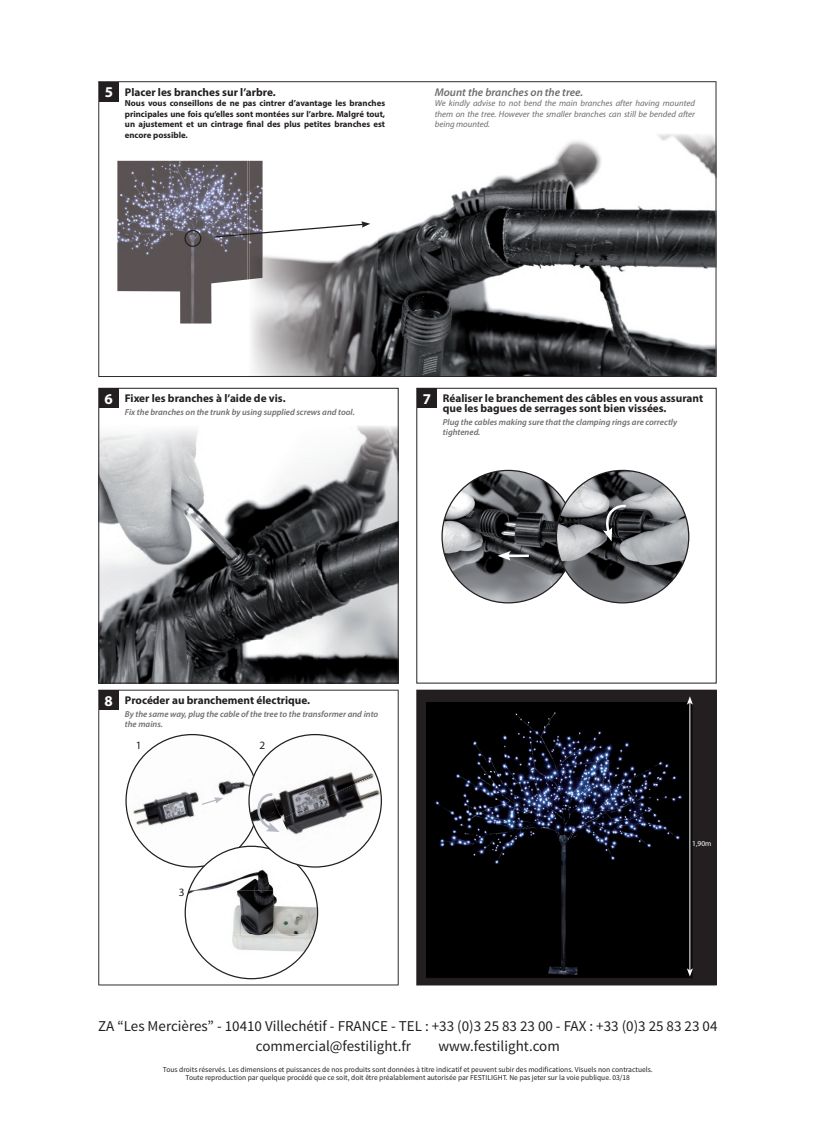
<style>
.page{position:relative;width:815px;height:1124px;background:#fff}
.page>*{position:absolute;margin:0;border:0;box-sizing:border-box;transform-origin:0 0}
.t1{font:15px/20px "Source Sans Pro";color:#231f20}
.t2{font:700 15px "Myriad Pro";color:#fff}
.t3{font:700 11.25px/10px "Myriad Pro";color:#231f20}
.t4{font:italic 600 11.25px "Myriad Pro";color:#6c6d70}
.t5{font:11.25px "Myriad Pro";color:#231f20}
.t6{font:italic 600 8.75px/10px "Myriad Pro";color:#6c6d70}
.t7{font:700 8.75px/10.5px "Myriad Pro";color:#231f20;text-align:justify}
.t8{font:italic 8.75px/10.5px "Myriad Pro";color:#6c6d70;text-align:justify}
.t9{font:7.5px/7.5px "Source Sans Pro";color:#231f20;text-align:center}
.t10{font:7.5px "Myriad Pro";color:#fff}
</style>
<div class="page">
<svg style="left:98px;top:81px;width:618px;height:296px"></svg>
<div style="left:417px;top:690px;width:299px;height:294px;background:#231f20"></div>
<div style="left:416px;top:689px;width:301px;height:296px;border:1px solid #231f20"></div>
<div style="left:99px;top:82px;width:20px;height:20px;background:#231f20"></div>
<img style="left:100px;top:426px;width:297px;height:255px">
<div style="left:98px;top:388px;width:301px;height:295px;border:1px solid #231f20"></div>
<div style="left:99px;top:388px;width:20px;height:20px;background:#231f20"></div>
<div style="left:417px;top:388px;width:20px;height:20px;background:#231f20"></div>
<img style="left:442px;top:470px;width:132px;height:132px;border-radius:66px">
<img style="left:556px;top:470px;width:133px;height:132px;border-radius:66px">
<hr style="left:506px;top:554px;width:23px;height:3px;background:#fff">
<svg style="left:498px;top:551px;width:13px;height:9px"></svg>
<svg style="left:602px;top:504px;width:27px;height:37px"></svg>
<img style="left:426px;top:702px;width:263px;height:274px">
<div style="left:424px;top:697px;width:268px;height:281px;border:1px solid #231f20"></div>
<hr style="left:689px;top:702px;width:1px;height:268px;background:#fff">
<svg style="left:687px;top:696px;width:6px;height:8px"></svg>
<svg style="left:687px;top:968px;width:6px;height:8px"></svg>
<svg style="left:98px;top:689px;width:301px;height:296px"></svg>
<div style="left:99px;top:690px;width:20px;height:20px;background:#231f20"></div>
<img style="left:117px;top:161px;width:96px;height:162px">
<svg style="left:160px;top:211px;width:9px;height:2px"></svg>
<div style="left:184px;top:230px;width:17px;height:17px;border:1px solid #231f20;border-radius:50%"></div>
<svg style="left:213px;top:139px;width:157px;height:237px"></svg>
<img style="left:318px;top:734px;width:33px;height:11px">
<img style="left:318px;top:745px;width:58px;height:28px">
<img style="left:318px;top:773px;width:63px;height:79px">
<img style="left:318px;top:812px;width:62px;height:54px">
<svg style="left:125px;top:733px;width:193px;height:246px"></svg>
<svg style="left:247px;top:121px;width:4px;height:6px"></svg>
<h1 class="t2" style="left:105px;top:82px;width:10px">5</h1>
<h2 class="t3" style="left:125px;top:87px;width:152px">Placer les branches sur l’arbre.</h2>
<p class="t7" style="left:125px;top:98px;width:262px">Nous vous conseillons de ne pas cintrer d’avantage les branches principales une fois qu’elles sont montées sur l’arbre. Malgré tout, un ajustement et un cintrage nal des plus petites branches est encore possible.</p>
<h2 class="t4" style="left:435px;top:85px;width:150px">Mount the branches on the tree.</h2>
<p class="t8" style="left:435px;top:98px;width:262px">We kindly advise to not bend the main branches after having mounted them on the tree. However the smaller branches can still be bended after being mounted.</p>
<h1 class="t2" style="left:105px;top:389px;width:10px">6</h1>
<h2 class="t3" style="left:443px;top:393px;width:262px">Réaliser le branchement des câbles en vous assurant que les bagues de serrages sont bien vissées.</h2>
<p class="t6" style="left:443px;top:417px;width:236px">Plug the cables making sure that the clamping rings are correctly tightened.</p>
<h1 class="t2" style="left:423px;top:389px;width:10px">7</h1>
<h2 class="t3" style="left:125px;top:393px;width:162px">Fixer les branches à l’aide de vis.</h2>
<p class="t6" style="left:125px;top:407px;width:231px">Fix the branches on the trunk by using supplied screws and tool.</p>
<h1 class="t2" style="left:105px;top:690px;width:10px">8</h1>
<h2 class="t3" style="left:125px;top:695px;width:187px">Procéder au branchement électrique.</h2>
<p class="t6" style="left:125px;top:708px;width:255px">By the same way, plug the cable of the tree to the transformer and into the mains.</p>
<h2 class="t5" style="left:136px;top:737px;width:7px">1</h2>
<h2 class="t5" style="left:260px;top:737px;width:7px">2</h2>
<h2 class="t5" style="left:179px;top:885px;width:7px">3</h2>
<p class="t10" style="left:692px;top:838px;width:21px">1,90m</p>
<h1 class="t1" style="left:256px;top:1016px;width:463px;text-indent:-158px">ZA “Les Mercières” - 10410 Villechétif - FRANCE - TEL : +33 (0)3 25 83 23 00 - FAX : +33 (0)3 25 83 23 04 commercial@festilight.fr</h1>
<h1 class="t1" style="left:438px;top:1036px;width:123px">www.festilight.com</h1>
<p class="t9" style="left:163px;top:1066px;width:491px">Tous droits réservés. Les dimensions et puissances de nos produits sont données à titre indicatif et peuvent subir des modifications. Visuels non contractuels.<br>Toute reproduction par quelque procédé que ce soit, doit être préalablement autorisée par FESTILIGHT. Ne pas jeter sur la voie publique. 03/18</p>
</div>
